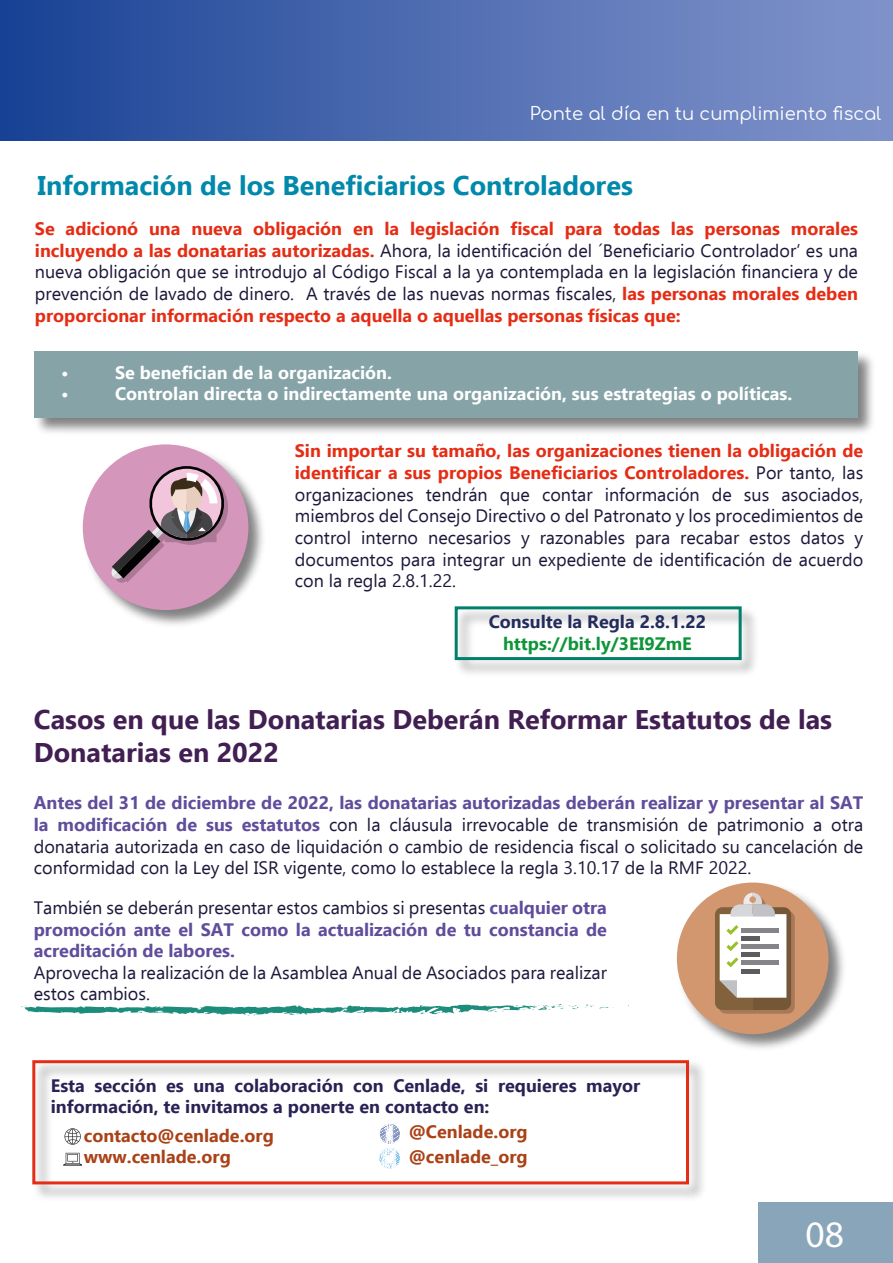
<style>
.page{position:relative;width:893px;height:1263px;background:#fff}
.page>*{position:absolute;margin:0;border:0;box-sizing:border-box;transform-origin:0 0}
.t1{font:37.5px "Myriad Pro";color:#fff}
.t2{font:700 27px/32.4px "Ebrima";color:#421f52}
.t3{font:700 27px "Ebrima";color:#0089ab}
.t4{font:18px/21.6px "Ebrima";color:#1d183a;text-align:justify}
.t5{font:700 18px/21.6px "Ebrima";color:#e52d15;text-align:justify}
.t6{font:700 18px/21.6px "Ebrima";color:#604d9b;text-align:justify}
.t7{font:700 18px "Ebrima";color:#fff}
.t8{font:700 18px/21.6px "Ebrima";color:#292355}
.t9{font:700 18px/21.6px "Ebrima";color:#aa4217}
.t10{font:18px "Comfortaa";color:#fff}
.t11{font:700 18px "Ebrima";color:#242c5c}
.t12{font:700 18px "Ebrima";color:#0d9538}
.s1{font-weight:400;color:#1d183a}
.s2{font-weight:700;color:#e52d15}
.s3{font-weight:700;color:#604d9b}
</style>
<div class="page">
<div style="left:759px;top:1202px;width:134px;height:61px;background:#88a5ba"></div>
<div style="left:0;top:0;width:893px;height:140px;background:linear-gradient(to right,#1a4396,#8496cd)"></div>
<div style="left:455px;top:606px;width:287px;height:54px;border:3px solid #007f6a"></div>
<div style="left:32px;top:1060px;width:657px;height:124px;border:3px solid #e52d15"></div>
<img style="left:34px;top:351px;width:839px;height:82px">
<div style="left:35px;top:352px;width:823px;height:66px;background:#86a3a8"></div>
<img style="left:82px;top:447px;width:181px;height:178px">
<div style="left:83px;top:444px;width:165px;height:166px;background:#d596bb;border-radius:50%"></div>
<svg style="left:111px;top:464px;width:117px;height:119px"></svg>
<svg style="left:21px;top:1004px;width:593px;height:11px"></svg>
<img style="left:676px;top:886px;width:167px;height:163px">
<div style="left:677px;top:882px;width:151px;height:152px;background:#d2976e;border-radius:50%"></div>
<svg style="left:715px;top:893px;width:80px;height:121px"></svg>
<div style="left:749px;top:896px;width:7px;height:7px;background:#d2976e;border-radius:50%"></div>
<svg style="left:64px;top:1128px;width:17px;height:17px"></svg>
<svg style="left:63px;top:1153px;width:19px;height:13px"></svg>
<svg style="left:379px;top:1124px;width:21px;height:44px"></svg>
<p class="t10" style="left:530px;top:98px;width:353px">Ponte al día en tu cumplimiento fiscal</p>
<h2 class="t3" style="left:38px;top:164px;width:597px">Información de los Beneficiarios Controladores</h2>
<p class="t5" style="left:35px;top:217px;width:825px">Se adicionó una nueva obligación en la legislación fiscal para todas las personas morales incluyendo a las donatarias autorizadas. <span class="s1">Ahora, la identificación del ´Beneficiario Controlador’ es una nueva obligación que se introdujo al Código Fiscal a la ya contemplada en la legislación financiera y de prevención de lavado de dinero. A través de las nuevas normas fiscales,</span> las personas morales deben proporcionar información respecto a aquella o aquellas personas físicas que:</p>
<p class="t7" style="left:61px;top:358px;width:9px">•</p>
<p class="t7" style="left:115px;top:358px;width:279px">Se benefician de la organización.</p>
<p class="t7" style="left:61px;top:380px;width:9px">•</p>
<p class="t7" style="left:115px;top:380px;width:679px">Controlan directa o indirectamente una organización, sus estrategias o políticas.</p>
<p class="t4" style="left:295px;top:440px;width:570px"><span class="s2">Sin importar su tamaño, las organizaciones tienen la obligación de identificar a sus propios Beneficiarios Controladores.</span> Por tanto, las organizaciones tendrán que contar información de sus asociados, miembros del Consejo Directivo o del Patronato y los procedimientos de control interno necesarios y razonables para recabar estos datos y documentos para integrar un expediente de identificación de acuerdo con la regla 2.8.1.22.</p>
<p class="t11" style="left:489px;top:607px;width:219px">Consulte la Regla 2.8.1.22</p>
<p class="t12" style="left:503px;top:629px;width:190px">https://bit.ly/3EI9ZmE</p>
<h2 class="t2" style="left:34px;top:702px;width:800px">Casos en que las Donatarias Deberán Reformar Estatutos de las<br>Donatarias en 2022</h2>
<p class="t4" style="left:34px;top:792px;width:831px"><span class="s3">Antes del 31 de diciembre de 2022, las donatarias autorizadas deberán realizar y presentar al SAT la modificación de sus estatutos</span> con la cláusula irrevocable de transmisión de patrimonio a otra donataria autorizada en caso de liquidación o cambio de residencia fiscal o solicitado su cancelación de conformidad con la Ley del ISR vigente, como lo establece la regla 3.10.17 de la RMF 2022.</p>
<p class="t6" style="left:34px;top:896px;width:575px"><span class="s1">También se deberán presentar estos cambios si presentas</span> cualquier otra promoción ante el SAT como la actualización de tu constancia de acreditación de labores.</p>
<p class="t4" style="left:34px;top:961px;width:575px">Aprovecha la realización de la Asamblea Anual de Asociados para realizar estos cambios.</p>
<p class="t8" style="left:51px;top:1073px;width:591px">Esta sección es una colaboración con Cenlade, si requieres mayor información, te invitamos a ponerte en contacto en:</p>
<p class="t9" style="left:84px;top:1123px;width:192px">contacto@cenlade.org www.cenlade.org</p>
<p class="t9" style="left:409px;top:1118px;width:120px;line-height:25.3px">@Cenlade.org @cenlade_org</p>
<h1 class="t1" style="left:806px;top:1216px;width:40px">08</h1>
</div>
